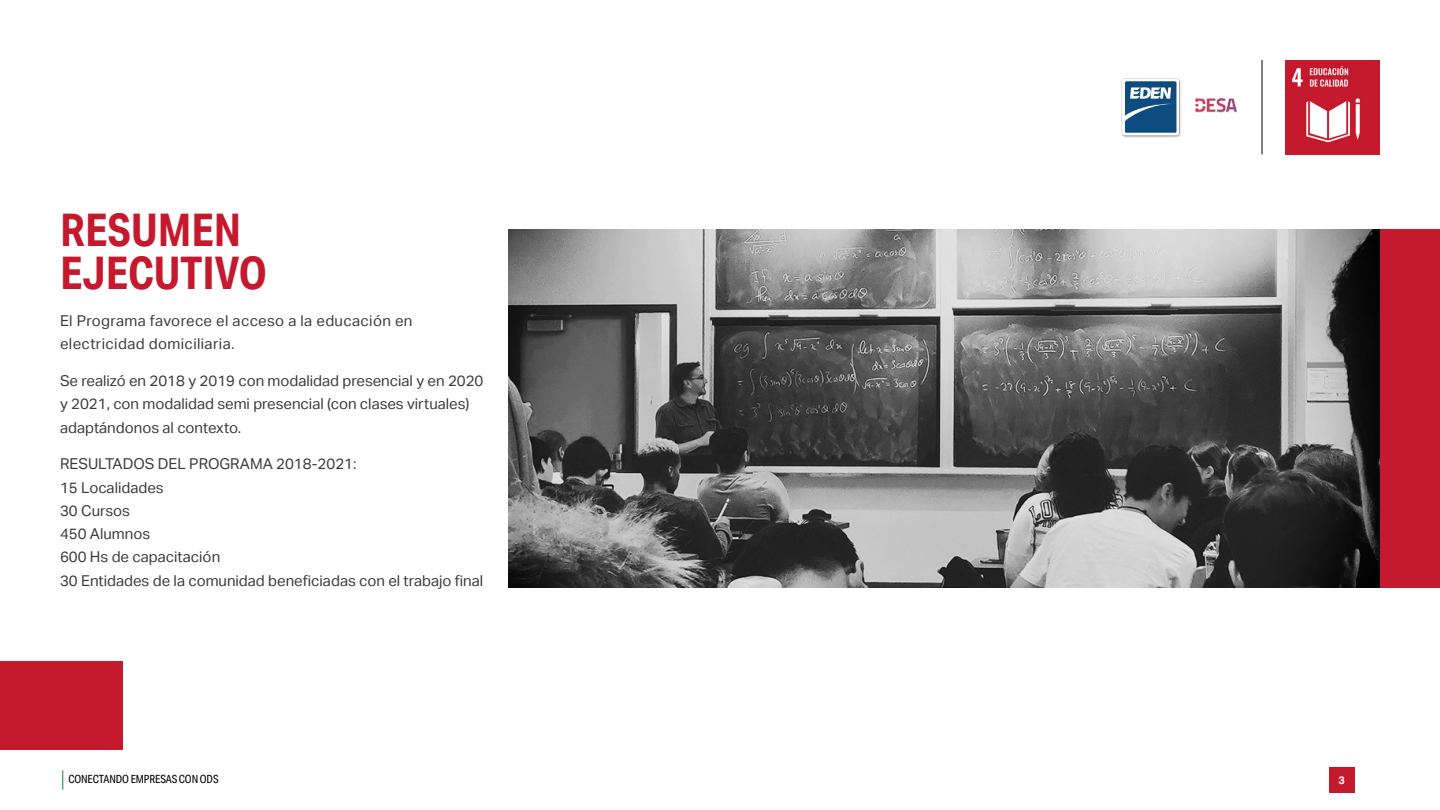
<style>
.page{position:relative;width:1440px;height:810px;background:#fff}
.page>*{position:absolute;margin:0;border:0;box-sizing:border-box;transform-origin:0 0}
.t1{font:700 45px/42.8px "Aktiv Grotesk Cd";color:#c5192d}
.t2{font:15px/23.2px "Aktiv Grotesk";color:#3c3c3b}
.t3{font:15px/23.2px "Aktiv Grotesk";letter-spacing:.025em;color:#3c3c3b}
.t4{font:11.25px "Aktiv Grotesk Cd";letter-spacing:-.01em;color:#000}
.t5{font:700 10.88px "Aktiv Grotesk";color:#fff}
</style>
<div class="page">
<svg style="left:62px;top:770px;width:1px;height:20px"></svg>
<div style="left:1329px;top:767px;width:25px;height:26px;background:#c5192d"></div>
<img style="left:1285px;top:60px;width:95px;height:95px">
<hr style="left:1262px;top:60px;width:1px;height:94px;background:#000">
<img style="left:1121px;top:78px;width:60px;height:59px">
<img style="left:1195px;top:98px;width:43px;height:14px">
<img style="left:508px;top:229px;width:872px;height:359px">
<div style="left:1380px;top:229px;width:60px;height:359px;background:#c5192d"></div>
<div style="left:0;top:661px;width:123px;height:89px;background:#c5192d"></div>
<h1 class="t1" style="left:60px;top:208px;width:209px">RESUMEN<br>EJECUTIVO</h1>
<p class="t3" style="left:60px;top:309px;width:354px">El Programa favorece el acceso a la educación en electricidad domiciliaria.</p>
<p class="t2" style="left:60px;top:369px;width:425px">Se realizó en 2018 y 2019 con modalidad presencial y en 2020 y 2021, con modalidad semi presencial (con clases virtuales) adaptándonos al contexto.</p>
<p class="t2" style="left:60px;top:452px;width:425px">RESULTADOS DEL PROGRAMA 2018-2021:<br>15 Localidades<br>30 Cursos<br>450 Alumnos<br>600 Hs de capacitación<br>30 Entidades de la comunidad beneficiadas con el trabajo final</p>
<p class="t4" style="left:68px;top:773px;width:152px">CONECTANDO EMPRESAS CON ODS</p>
<p class="t5" style="left:1338px;top:774px;width:8px">3</p>
</div>
